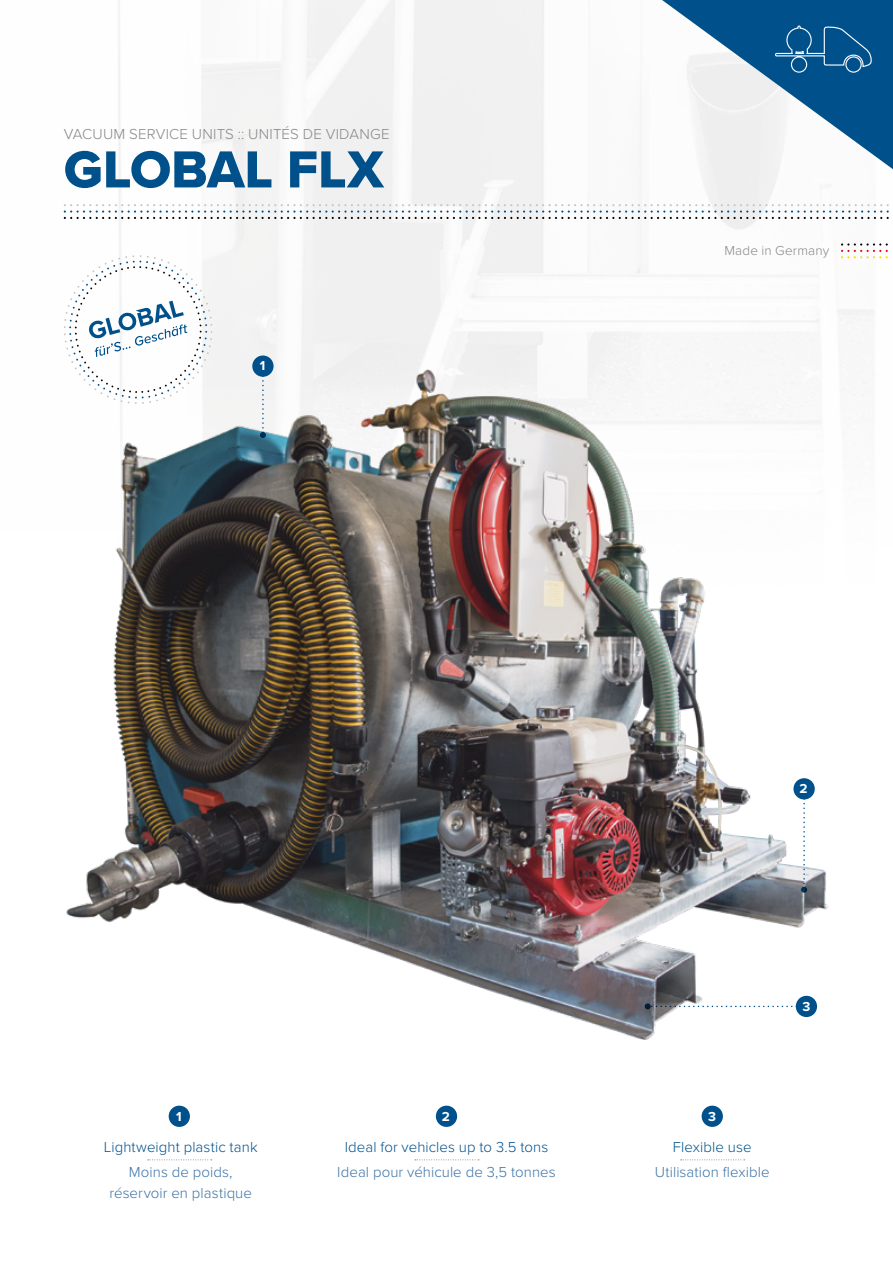
<style>
.page{position:relative;width:893px;height:1263px;background:#fff}
.page>*{position:absolute;margin:0;border:0;box-sizing:border-box;transform-origin:0 0}
.t1{font:54px "Proxima Nova Extrabld";letter-spacing:-.005em;color:#00518b}
.SP_French{font:300 15px/21px "Proxima Nova";letter-spacing:.005em;color:#3c72a6;text-align:center}
.SP{font:300 15px "Proxima Nova";letter-spacing:.005em;color:#00518b}
.H1_sub{font:300 15px "Proxima Nova";letter-spacing:.015em;color:#878787}
.MIG{font:300 13.5px "Proxima Nova";letter-spacing:.01em;color:#878787}
.SP_inner{font:700 13.5px "Proxima Nova";color:#fff}
</style>
<div class="page">
<img style="left:63px;top:0;width:825px;height:1161px">
<svg style="left:645px;top:0;width:248px;height:179px"></svg>
<svg style="left:64px;top:204px;width:825px;height:15px"></svg>
<svg style="left:841px;top:243px;width:47px;height:15px"></svg>
<svg style="left:64px;top:255px;width:149px;height:112px"></svg>
<img style="left:64px;top:367px;width:765px;height:675px">
<svg style="left:645px;top:1003px;width:151px;height:6px"></svg>
<svg style="left:260px;top:377px;width:6px;height:61px"></svg>
<div style="left:252px;top:355px;width:22px;height:22px;background:#00518b;border-radius:50%"></div>
<svg style="left:801px;top:799px;width:6px;height:94px"></svg>
<div style="left:796px;top:996px;width:21px;height:21px;background:#00518b;border-radius:50%"></div>
<div style="left:793px;top:778px;width:22px;height:21px;background:#00518b;border-radius:50%"></div>
<div style="left:169px;top:1106px;width:21px;height:21px;background:#00518b;border-radius:50%"></div>
<div style="left:436px;top:1106px;width:21px;height:21px;background:#00518b;border-radius:50%"></div>
<div style="left:702px;top:1106px;width:21px;height:21px;background:#00518b;border-radius:50%"></div>
<svg style="left:148px;top:1159px;width:64px;height:1px"></svg>
<svg style="left:415px;top:1159px;width:64px;height:1px"></svg>
<svg style="left:681px;top:1159px;width:64px;height:1px"></svg>
<p class="H1_sub" style="left:64px;top:125px;width:327px">VACUUM SERVICE UNITS :: UNITÉS DE VIDANGE</p>
<h1 class="t1" style="left:64px;top:129px;width:321px">GLOBAL FLX</h1>
<p class="SP_inner" style="left:260px;top:356px;width:7px">1</p>
<p class="MIG" style="left:724px;top:243px;width:106px">Made in Germany</p>
<p class="SP_inner" style="left:176px;top:1106px;width:7px">1</p>
<p class="SP_inner" style="left:442px;top:1106px;width:10px">2</p>
<p class="SP_inner" style="left:708px;top:1106px;width:9px">3</p>
<p class="SP_inner" style="left:800px;top:778px;width:10px">2</p>
<p class="SP_inner" style="left:802px;top:996px;width:9px">3</p>
<p class="SP" style="left:104px;top:1137px;width:155px">Lightweight plastic tank</p>
<p class="SP_French" style="left:109px;top:1161px;width:144px">Moins de poids, réservoir en plastique</p>
<p class="SP" style="left:345px;top:1137px;width:205px">Ideal for vehicles up to 3.5 tons</p>
<p class="SP_French" style="left:337px;top:1161px;width:220px">Ideal pour véhicule de 3,5 tonnes</p>
<p class="SP" style="left:673px;top:1137px;width:80px">Flexible use</p>
<p class="SP_French" style="left:655px;top:1161px;width:116px">Utilisation flexible</p>
</div>
